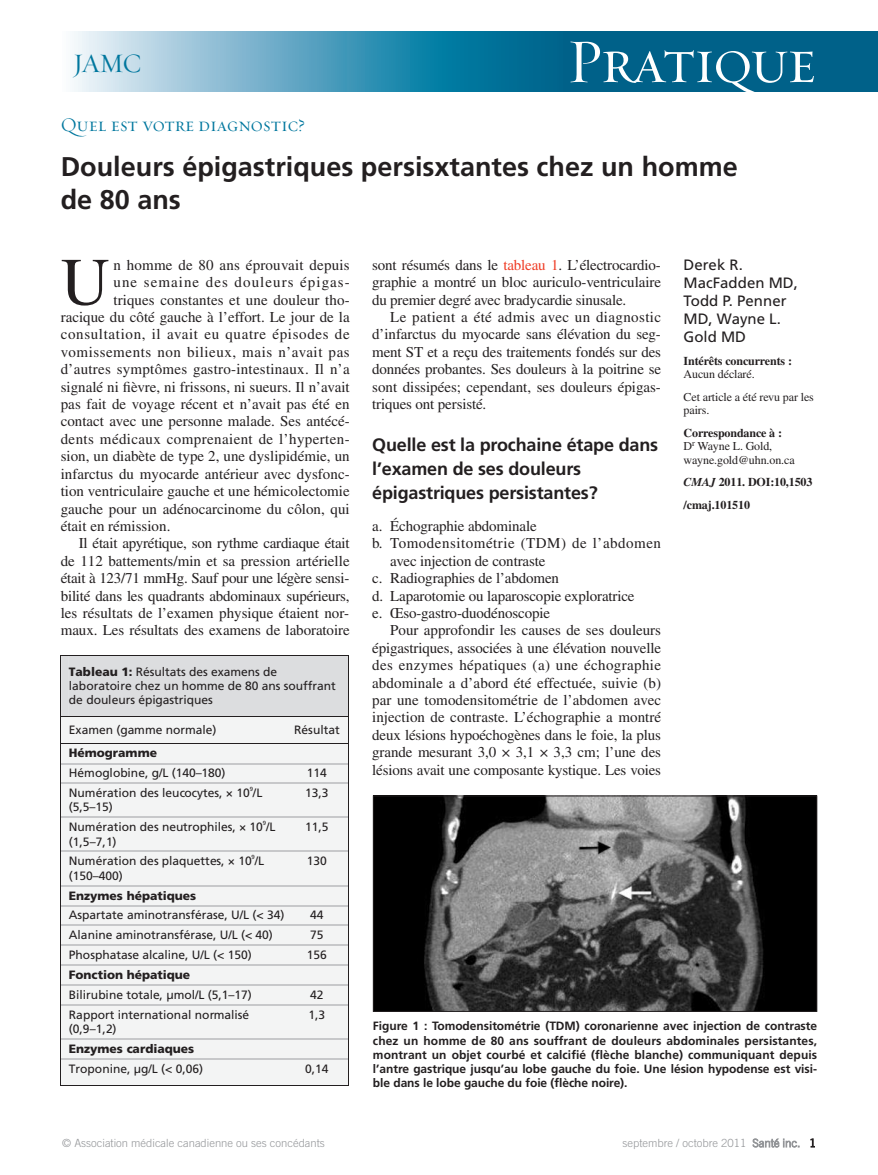
<style>
.page{position:relative;width:878px;height:1175px;background:#fff}
.page>*{position:absolute;margin:0;border:0;box-sizing:border-box;transform-origin:0 0}
.t1{font:67.5px "Times LT Std";color:#231f20}
.t2{font:63px "Requiem Display HTF Small Caps";letter-spacing:-.04em;color:#fff}
.t3{font:700 27px/33px "Frutiger LT Std";color:#231f20}
.t4{font:27px "Requiem Display HTF Roman";color:#00779e}
.t5{font:19.5px "Requiem Display HTF Small Caps";color:#00779e}
.t6{font:700 18px/24px "Frutiger LT Std";letter-spacing:-.01em;color:#231f20}
.t7{font:15px/17.4px "Times LT Std";color:#231f20;text-align:justify}
.t8{font:15px "Times LT Std";letter-spacing:.025em;color:#231f20}
.t9{font:15px "Times LT Std";letter-spacing:.035em;color:#231f20}
.t10{font:15px/18px "Frutiger LT Std";color:#231f20}
.t11{font:15px "Times LT Std";letter-spacing:.045em;color:#231f20}
.t12{font:15px "Times LT Std";letter-spacing:.07em;color:#231f20}
.t13{font:12px/14.1px "Frutiger";color:#231f20}
.t14{font:700 12px/14.2px "Frutiger LT Std";letter-spacing:-.005em;color:#231f20;text-align:justify}
.t15{font:12px/13.5px "Times LT Std";letter-spacing:-.01em;color:#231f20}
.t16{font:900 12px "Frutiger";color:#231f20}
.t17{font:700 12px/22.5px "Times LT Std";letter-spacing:-.01em;color:#231f20}
.t18{font:300 11.25px "Trade Gothic";color:#939598}
.t19{font:6px "Frutiger";color:#231f20}
.s1{font-weight:900}
.s2{color:#ef3c25}
.s3{font-weight:700}
.s4{font-style:italic}
.s5{color:#231f20}
</style>
<div class="page">
<div style="left:542px;top:32px;width:336px;height:60px;background:#006189"></div>
<svg style="left:74px;top:32px;width:468px;height:60px;background:#5ea6c1"></svg>
<svg style="left:60px;top:655px;width:289px;height:431px"></svg>
<img style="left:375px;top:797px;width:440px;height:212px">
<div style="left:373px;top:795px;width:444px;height:216px;border:1px solid #231f20"></div>
<h3 class="t4" style="left:73px;top:47px;width:70px">JAMC</h3>
<h2 class="t2" style="left:566px;top:23px;width:251px">Pratique</h2>
<h3 class="t5" style="left:61px;top:112px;width:246px">Quel est votre diagnostic?</h3>
<h3 class="t3" style="left:61px;top:152px;width:678px">Douleurs épigastriques persisxtantes chez un homme de 80 ans</h3>
<h1 class="t1" style="left:61px;top:258px;width:50px">U</h1>
<p class="t7" style="left:113px;top:258px;width:238px">n homme de 80 ans éprouvait depuis</p>
<p class="t12" style="left:113px;top:277px;width:238px">une semaine des douleurs épigas-</p>
<p class="t7" style="left:113px;top:292px;width:238px">triques constantes et une douleur tho-</p>
<p class="t7" style="left:61px;top:310px;width:290px">racique du côté gauche à l’effort. Le jour de la</p>
<p class="t11" style="left:61px;top:329px;width:290px">consultation, il avait eu quatre épisodes de</p>
<p class="t9" style="left:61px;top:346px;width:290px">vomissements non bilieux, mais n’avait pas</p>
<p class="t7" style="left:61px;top:362px;width:290px">d’autres symptômes gastro-intestinaux. Il n’a</p>
<p class="t7" style="left:61px;top:379px;width:290px">signalé ni fièvre, ni frissons, ni sueurs. Il n’avait</p>
<p class="t7" style="left:61px;top:397px;width:290px">pas fait de voyage récent et n’avait pas été en</p>
<p class="t7" style="left:61px;top:414px;width:290px">contact avec une personne malade. Ses antécé-</p>
<p class="t8" style="left:61px;top:433px;width:290px">dents médicaux comprenaient de l’hyperten-</p>
<p class="t7" style="left:61px;top:449px;width:290px">sion, un diabète de type 2, une dyslipidémie, un</p>
<p class="t7" style="left:61px;top:466px;width:290px">infarctus du myocarde antérieur avec dysfonc-</p>
<p class="t7" style="left:61px;top:484px;width:290px">tion ventriculaire gauche et une hémicolectomie</p>
<p class="t7" style="left:61px;top:501px;width:290px">gauche pour un adénocarcinome du côlon, qui</p>
<p class="t7" style="left:61px;top:519px;width:111px">était en rémission.</p>
<p class="t7" style="left:79px;top:536px;width:272px">Il était apyrétique, son rythme cardiaque était</p>
<p class="t7" style="left:61px;top:553px;width:290px">de 112 battements/min et sa pression artérielle</p>
<p class="t7" style="left:61px;top:571px;width:290px">était à 123/71 mmHg. Sauf pour une légère sensi-</p>
<p class="t7" style="left:61px;top:588px;width:290px">bilité dans les quadrants abdominaux supérieurs,</p>
<p class="t7" style="left:61px;top:606px;width:290px">les résultats de l’examen physique étaient nor-</p>
<p class="t7" style="left:61px;top:623px;width:290px">maux. Les résultats des examens de laboratoire</p>
<p class="t13" style="left:69px;top:665px;width:268px"><span class="s1">Tableau 1:</span> Résultats des examens de laboratoire chez un homme de 80 ans souffrant de douleurs épigastriques</p>
<p class="t13" style="left:69px;top:723px;width:149px">Examen (gamme normale)</p>
<p class="t13" style="left:294px;top:723px;width:47px">Résultat</p>
<p class="t16" style="left:69px;top:748px;width:90px">Hémogramme</p>
<p class="t13" style="left:69px;top:767px;width:158px">Hémoglobine, g/L (140–180)</p>
<p class="t13" style="left:307px;top:767px;width:22px">114</p>
<p class="t13" style="left:69px;top:787px;width:195px">Numération des leucocytes, × 10 /L</p>
<p class="t19" style="left:250px;top:786px;width:5px">9</p>
<p class="t13" style="left:305px;top:786px;width:25px">13,3</p>
<p class="t13" style="left:69px;top:801px;width:46px">(5,5–15)</p>
<p class="t19" style="left:263px;top:820px;width:5px">9</p>
<p class="t13" style="left:69px;top:821px;width:208px">Numération des neutrophiles, × 10 /L</p>
<p class="t13" style="left:69px;top:835px;width:49px">(1,5–7,1)</p>
<p class="t19" style="left:251px;top:855px;width:5px">9</p>
<p class="t13" style="left:69px;top:855px;width:197px">Numération des plaquettes, × 10 /L</p>
<p class="t13" style="left:69px;top:869px;width:55px">(150–400)</p>
<p class="t13" style="left:305px;top:820px;width:25px">11,5</p>
<p class="t13" style="left:307px;top:854px;width:22px">130</p>
<p class="t16" style="left:69px;top:890px;width:129px">Enzymes hépatiques</p>
<p class="t13" style="left:69px;top:909px;width:217px">Aspartate aminotransférase, U/L (&lt; 34)</p>
<p class="t13" style="left:310px;top:909px;width:15px">44</p>
<p class="t13" style="left:69px;top:928px;width:205px">Alanine aminotransférase, U/L (&lt; 40)</p>
<p class="t13" style="left:310px;top:928px;width:15px">75</p>
<p class="t13" style="left:69px;top:948px;width:184px">Phosphatase alcaline, U/L (&lt; 150)</p>
<p class="t13" style="left:307px;top:948px;width:22px">156</p>
<p class="t16" style="left:69px;top:970px;width:123px">Fonction hépatique</p>
<p class="t13" style="left:69px;top:988px;width:184px">Bilirubine totale, µmol/L (5,1–17)</p>
<p class="t13" style="left:310px;top:988px;width:15px">42</p>
<p class="t13" style="left:69px;top:1008px;width:182px">Rapport international normalisé (0,9–1,2)</p>
<p class="t13" style="left:308px;top:1008px;width:18px">1,3</p>
<p class="t16" style="left:69px;top:1044px;width:127px">Enzymes cardiaques</p>
<p class="t13" style="left:69px;top:1063px;width:136px">Troponine, µg/L (&lt; 0,06)</p>
<p class="t13" style="left:305px;top:1063px;width:25px">0,14</p>
<p class="t7" style="left:372px;top:258px;width:290px">sont résumés dans le <span class="s2">tableau 1</span>. L’électrocardio&shy;graphie a montré un bloc auriculo-ventriculaire du premier degré avec bradycardie sinusale.</p>
<p class="t7" style="left:372px;top:310px;width:290px;text-indent:18px">Le patient a été admis avec un diagnostic d’infarctus du myocarde sans élévation du seg&shy;ment ST et a reçu des traitements fondés sur des données probantes. Ses douleurs à la poitrine se sont dissipées; cependant, ses douleurs épigas&shy;triques ont persisté.</p>
<p class="t6" style="left:372px;top:434px;width:287px">Quelle est la prochaine étape dans l’examen de ses douleurs épigastriques persistantes?</p>
<p class="t7" style="left:372px;top:519px;width:166px">a. Échographie abdominale</p>
<p class="t9" style="left:372px;top:538px;width:290px">b. Tomodensitométrie (TDM) de l’abdomen</p>
<p class="t7" style="left:390px;top:553px;width:157px">avec injection de contraste</p>
<p class="t7" style="left:372px;top:571px;width:188px">c. Radiographies de l’abdomen</p>
<p class="t7" style="left:372px;top:588px;width:264px">d. Laparotomie ou laparoscopie exploratrice</p>
<p class="t7" style="left:372px;top:606px;width:179px">e. Œso-gastro-duodénoscopie</p>
<p class="t7" style="left:390px;top:623px;width:272px">Pour approfondir les causes de ses douleurs</p>
<p class="t7" style="left:372px;top:640px;width:290px">épigastriques, associées à une élévation nouvelle</p>
<p class="t8" style="left:372px;top:660px;width:290px">des enzymes hépatiques (a) une échographie</p>
<p class="t7" style="left:372px;top:675px;width:290px">abdominale a d’abord été effectuée, suivie (b)</p>
<p class="t7" style="left:372px;top:693px;width:290px">par une tomodensitométrie de l’abdomen avec</p>
<p class="t7" style="left:372px;top:710px;width:290px">injection de contraste. L’échographie a montré</p>
<p class="t7" style="left:372px;top:727px;width:290px">deux lésions hypoéchogènes dans le foie, la plus</p>
<p class="t7" style="left:372px;top:745px;width:290px">grande mesurant 3,0 × 3,1 × 3,3 cm; l’une des</p>
<p class="t7" style="left:372px;top:762px;width:290px">lésions avait une composante kystique. Les voies</p>
<p class="t10" style="left:683px;top:257px;width:116px">Derek R.<br>MacFadden MD,<br>Todd P. Penner<br>MD, Wayne L.<br>Gold MD</p>
<p class="t17" style="left:683px;top:351px;width:110px">Intérêts concurrents :</p>
<p class="t15" style="left:683px;top:364px;width:132px;line-height:22.5px">Aucun déclaré.<br>Cet article a été revu par les</p>
<p class="t15" style="left:683px;top:405px;width:27px">pairs.</p>
<p class="t15" style="left:683px;top:427px;width:112px"><span class="s3">Correspondance à :<br></span>D<sup>r</sup> Wayne L. Gold, wayne.gold@uhn.on.ca</p>
<p class="t17" style="left:683px;top:472px;width:130px"><span class="s4">CMAJ</span> 2011. DOI:10,1503 /cmaj.101510</p>
<p class="t14" style="left:373px;top:1020px;width:446px">Figure 1 : Tomodensitométrie (TDM) coronarienne avec injection de contraste chez un homme de 80 ans souffrant de douleurs abdominales persistantes, montrant un objet courbé et calcifié (flèche blanche) communiquant depuis l’antre gastrique jusqu’au lobe gauche du foie. Une lésion hypodense est visi&shy;ble dans le lobe gauche du foie (flèche noire).</p>
<p class="t18" style="left:62px;top:1139px;width:264px">© Association médicale canadienne ou ses concédants</p>
<p class="t18" style="left:622px;top:1139px;width:195px">septembre / octobre 2011 Santé inc. <span class="s5">1</span></p>
</div>
